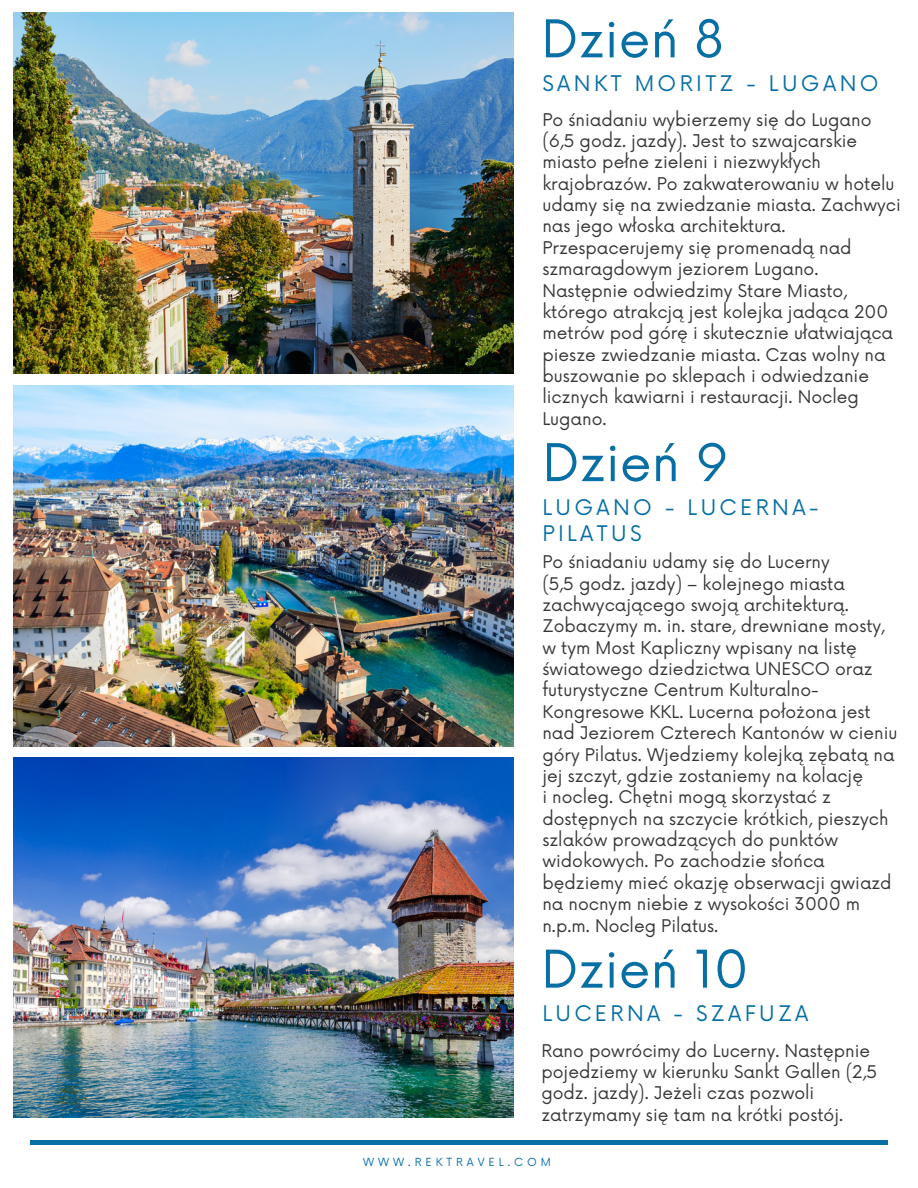
<style>
.page{position:relative;width:918px;height:1188px;background:#fff}
.page>*{position:absolute;margin:0;border:0;box-sizing:border-box;transform-origin:0 0}
.t1{font:50.7px "Now";color:#086fa5}
.t2{font:21px/25.8px "Now";letter-spacing:.16em;color:#086fa5}
.t3{font:17.1px/21.3px "Now";color:#373737}
.t4{font:10.95px "Now";letter-spacing:.36em;color:#086fa5}
</style>
<div class="page">
<hr style="left:30px;top:1141px;width:857px;height:3px;background:#086fa5">
<img style="left:14px;top:13px;width:499px;height:361px">
<img style="left:14px;top:385px;width:499px;height:361px">
<img style="left:14px;top:757px;width:499px;height:360px">
<h1 class="t1" style="left:541px;top:-2px;width:184px">Dzień 8</h1>
<p class="t2" style="left:542px;top:69px;width:338px">SANKT MORITZ - LUGANO</p>
<p class="t3" style="left:542px;top:107px;width:360px">Po śniadaniu wybierzemy się do Lugano (6,5 godz. jazdy). Jest to szwajcarskie miasto pełne zieleni i niezwykłych krajobrazów. Po zakwaterowaniu w hotelu udamy się na zwiedzanie miasta. Zachwyci nas jego włoska architektura.<br>Przespacerujemy się promenadą nad szmaragdowym jeziorem Lugano.<br>Następnie odwiedzimy Stare Miasto, którego atrakcją jest kolejka jadąca 200 metrów pod górę i skutecznie ułatwiająca piesze zwiedzanie miasta. Czas wolny na buszowanie po sklepach i odwiedzanie licznych kawiarni i restauracji. Nocleg Lugano.</p>
<h1 class="t1" style="left:542px;top:422px;width:188px">Dzień 9</h1>
<p class="t2" style="left:542px;top:493px;width:278px">LUGANO - LUCERNA-<br>PILATUS</p>
<p class="t3" style="left:542px;top:550px;width:357px">Po śniadaniu udamy się do Lucerny<br>(5,5 godz. jazdy) – kolejnego miasta zachwycającego swoją architekturą.<br>Zobaczymy m. in. stare, drewniane mosty, w tym Most Kapliczny wpisany na listę światowego dziedzictwa UNESCO oraz futurystyczne Centrum Kulturalno-Kongresowe KKL. Lucerna położona jest nad Jeziorem Czterech Kantonów w cieniu góry Pilatus. Wjedziemy kolejką zębatą na jej szczyt, gdzie zostaniemy na kolację<br>i nocleg. Chętni mogą skorzystać z dostępnych na szczycie krótkich, pieszych szlaków prowadzących do punktów widokowych. Po zachodzie słońca będziemy mieć okazję obserwacji gwiazd na nocnym niebie z wysokości 3000 m n.p.m. Nocleg Pilatus.</p>
<h1 class="t1" style="left:541px;top:928px;width:209px">Dzień 10</h1>
<p class="t2" style="left:542px;top:999px;width:268px">LUCERNA - SZAFUZA</p>
<p class="t3" style="left:541px;top:1039px;width:337px">Rano powrócimy do Lucerny. Następnie pojedziemy w kierunku Sankt Gallen (2,5 godz. jazdy). Jeżeli czas pozwoli zatrzymamy się tam na krótki postój.</p>
<p class="t4" style="left:363px;top:1154px;width:189px">WWW.REKTRAVEL.COM</p>
</div>
